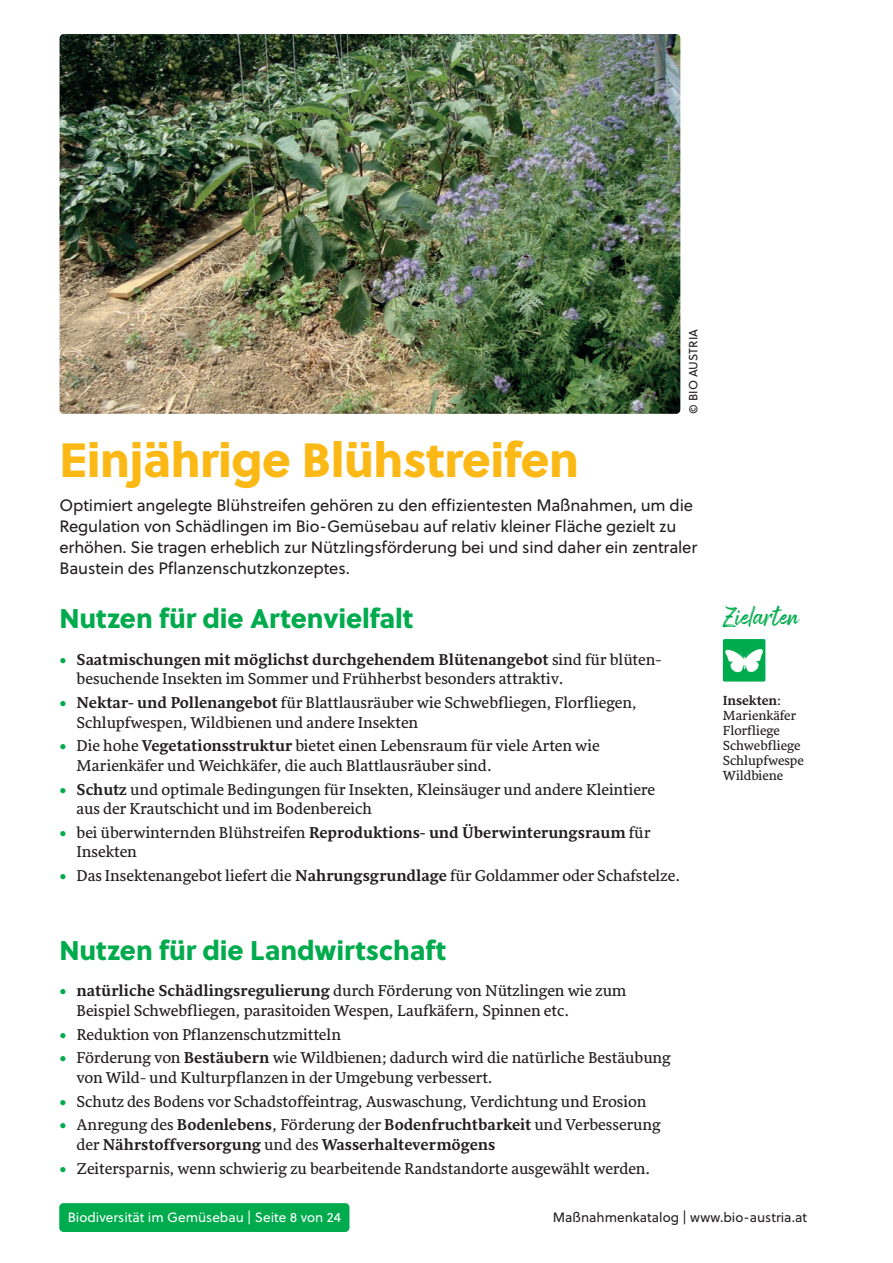
<style>
.page{position:relative;width:893px;height:1263px;background:#fff}
.page>*{position:absolute;margin:0;border:0;box-sizing:border-box;transform-origin:0 0}
.t1{font:48px "Soleil Xb";letter-spacing:-.01em;color:#fcb814}
.t2{font:27px "Soleil Xb";letter-spacing:-.005em;color:#00ab4d}
.t3{font:24px "Arsilon";color:#00ab4d}
.t4{font:16.5px/21px "Soleil";letter-spacing:-.01em;color:#231f20}
.t5{font:16.2px/19.5px "Sirba";color:#231f20}
.t6{font:700 16.2px/19.5px "Sirba";color:#231f20}
.t7{font:13.5px/15px "Sirba";color:#231f20}
.t8{font:13.5px "Soleil";color:#fff}
.t9{font:13.5px "Soleil";color:#231f20}
.t10{font:12px "Soleil";color:#231f20}
.s1{color:#00ab4d}
.s2{font-weight:700}
.s3{font-weight:400;color:#00ab4d}
.s4{font-weight:400}
</style>
<div class="page">
<div style="left:59px;top:1203px;width:290px;height:29px;background:#00ab4d;border-radius:4px"></div>
<img style="left:60px;top:34px;width:620px;height:380px">
<img style="left:723px;top:639px;width:42px;height:43px">
<p class="t10" style="left:686px;top:414px;width:86px;rotate:-90deg">© BIO AUSTRIA</p>
<h1 class="t1" style="left:60px;top:428px;width:521px">Einjährige Blühstreifen</h1>
<p class="t4" style="left:60px;top:495px;width:639px">Optimiert angelegte Blühstreifen gehören zu den effizientesten Maßnahmen, um die Regulation von Schädlingen im Bio-Gemüsebau auf relativ kleiner Fläche gezielt zu erhöhen. Sie tragen erheblich zur Nützlingsförderung bei und sind daher ein zentraler Baustein des Pflanzenschutzkonzeptes.</p>
<h2 class="t2" style="left:60px;top:601px;width:355px">Nutzen für die Artenvielfalt</h2>
<p class="t5" style="left:77px;top:650px;width:586px;text-indent:-17px"><span class="s1">•</span> <span class="s2">Saatmischungen mit möglichst durchgehendem Blütenangebot</span> sind für blüten&shy;besuchende Insekten im Sommer und Frühherbst besonders attraktiv.</p>
<p class="t5" style="left:77px;top:693px;width:562px;text-indent:-17px"><span class="s1">•</span> <span class="s2">Nektar- und Pollenangebot</span> für Blattlausräuber wie Schwebfliegen, Florfliegen,<br>Schlupfwespen, Wildbienen und andere Insekten</p>
<p class="t5" style="left:77px;top:737px;width:525px;text-indent:-17px"><span class="s1">•</span> Die hohe <span class="s2">Vegetationsstruktur</span> bietet einen Lebensraum für viele Arten wie<br>Marienkäfer und Weichkäfer, die auch Blattlausräuber sind.</p>
<p class="t5" style="left:77px;top:780px;width:580px;text-indent:-17px"><span class="s1">•</span> <span class="s2">Schutz</span> und optimale Bedingungen für Insekten, Kleinsäuger und andere Kleintiere aus der Krautschicht und im Bodenbereich</p>
<p class="t5" style="left:77px;top:823px;width:575px;text-indent:-17px"><span class="s1">•</span> bei überwinternden Blühstreifen <span class="s2">Reproduktions- und Überwinterungsraum</span> für<br>Insekten</p>
<p class="t5" style="left:60px;top:866px;width:622px"><span class="s1">•</span> Das Insektenangebot liefert die <span class="s2">Nahrungsgrundlage</span> für Goldammer oder Schafstelze.</p>
<h2 class="t2" style="left:60px;top:932px;width:388px">Nutzen für die Landwirtschaft</h2>
<p class="t5" style="left:77px;top:982px;width:551px;text-indent:-17px"><span class="s1">•</span> <span class="s2">natürliche Schädlingsregulierung</span> durch Förderung von Nützlingen wie zum<br>Beispiel Schwebfliegen, parasitoiden Wespen, Laufkäfern, Spinnen etc.</p>
<p class="t5" style="left:60px;top:1025px;width:283px"><span class="s1">•</span> Reduktion von Pflanzenschutzmitteln</p>
<p class="t5" style="left:77px;top:1049px;width:596px;text-indent:-17px"><span class="s1">•</span> Förderung von <span class="s2">Bestäubern</span> wie Wildbienen; dadurch wird die natürliche Bestäubung von Wild- und Kulturpflanzen in der Umgebung verbessert.</p>
<p class="t5" style="left:60px;top:1092px;width:588px"><span class="s1">•</span> Schutz des Bodens vor Schadstoffeintrag, Auswaschung, Verdichtung und Erosion</p>
<p class="t6" style="left:77px;top:1115px;width:586px;text-indent:-17px"><span class="s3">•</span> <span class="s4">Anregung des</span> Bodenlebens<span class="s4">, Förderung der</span> Bodenfruchtbarkeit <span class="s4">und Verbesserung der</span> Nährstoffversorgung <span class="s4">und des</span> Wasserhaltevermögens</p>
<p class="t5" style="left:60px;top:1159px;width:592px"><span class="s1">•</span> Zeitersparnis, wenn schwierig zu bearbeitende Randstandorte ausgewählt werden.</p>
<h3 class="t3" style="left:723px;top:601px;width:78px">Zielarten</h3>
<p class="t7" style="left:723px;top:693px;width:83px"><span class="s2">Insekten</span>:<br>Marienkäfer<br>Florfliege<br>Schwebfliege<br>Schlupfwespe<br>Wildbiene</p>
<p class="t8" style="left:68px;top:1208px;width:275px">Biodiversität im Gemüsebau | Seite 8 von 24</p>
<p class="t9" style="left:553px;top:1208px;width:256px">Maßnahmenkatalog | www.bio-austria.at</p>
</div>
